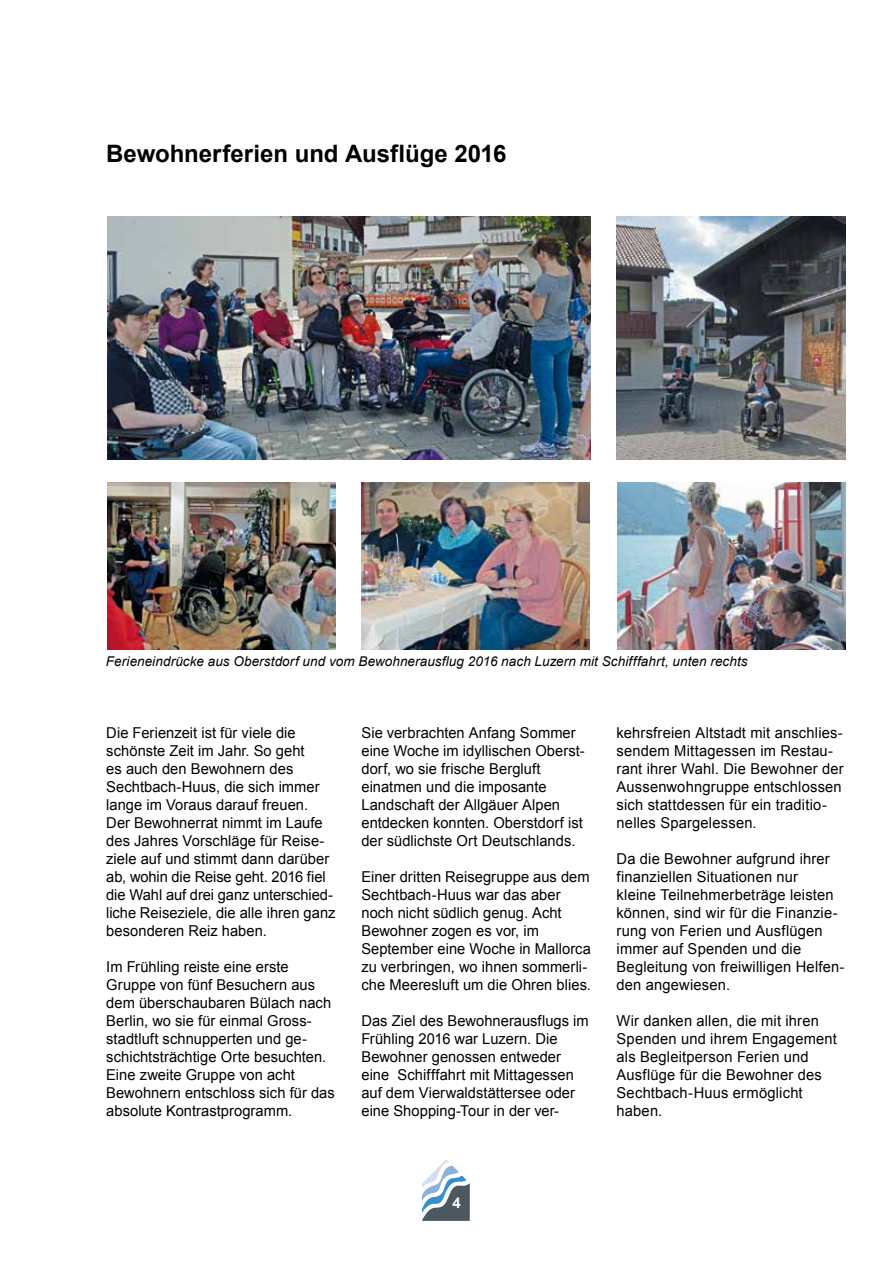
<style>
.page{position:relative;width:893px;height:1263px;background:#fff}
.page>*{position:absolute;margin:0;border:0;box-sizing:border-box;transform-origin:0 0}
.t1{font:700 24px "Arial";color:#000}
.t2{font:15px/18px "Arial";letter-spacing:.005em;color:#000}
.t3{font:700 15px "Arial";color:#fff}
.t4{font:italic 13.5px "Arial";letter-spacing:.005em;color:#000}
</style>
<div class="page">
<svg style="left:422px;top:1159px;width:48px;height:62px"></svg>
<img style="left:107px;top:216px;width:484px;height:243px">
<img style="left:617px;top:216px;width:229px;height:243px">
<img style="left:107px;top:482px;width:229px;height:168px">
<img style="left:361px;top:482px;width:228px;height:168px">
<img style="left:617px;top:482px;width:228px;height:168px">
<h1 class="t1" style="left:106px;top:140px;width:402px">Bewohnerferien und Ausflüge 2016</h1>
<p class="t4" style="left:106px;top:654px;width:643px">Ferieneindrücke aus Oberstdorf und vom Bewohnerausflug 2016 nach Luzern mit Schifffahrt, unten rechts</p>
<p class="t2" style="left:106px;top:724px;width:231px">Die Ferienzeit ist für viele die schönste Zeit im Jahr. So geht<br>es auch den Bewohnern des<br>Sechtbach-Huus, die sich immer lange im Voraus darauf freuen.<br>Der Bewohnerrat nimmt im Laufe des Jahres Vorschläge für Reise&shy;ziele auf und stimmt dann darüber ab, wohin die Reise geht. 2016 fiel die Wahl auf drei ganz unterschied&shy;liche Reiseziele, die alle ihren ganz besonderen Reiz haben.</p>
<p class="t2" style="left:106px;top:958px;width:230px">Im Frühling reiste eine erste<br>Gruppe von fünf Besuchern aus dem überschaubaren Bülach nach<br>Berlin, wo sie für einmal Gross&shy;stadtluft schnupperten und ge&shy;schichtsträchtige Orte besuchten.<br>Eine zweite Gruppe von acht<br>Bewohnern entschloss sich für das absolute Kontrastprogramm.</p>
<p class="t2" style="left:361px;top:724px;width:225px">Sie verbrachten Anfang Sommer eine Woche im idyllischen Oberst&shy;dorf, wo sie frische Bergluft einatmen und die imposante<br>Landschaft der Allgäuer Alpen entdecken konnten. Oberstdorf ist der südlichste Ort Deutschlands.</p>
<p class="t2" style="left:361px;top:868px;width:231px">Einer dritten Reisegruppe aus dem<br>Sechtbach-Huus war das aber noch nicht südlich genug. Acht<br>Bewohner zogen es vor, im<br>September eine Woche in Mallorca zu verbringen, wo ihnen sommerli&shy;che Meeresluft um die Ohren blies.</p>
<p class="t2" style="left:361px;top:1012px;width:229px">Das Ziel des Bewohnerausflugs im<br>Frühling 2016 war Luzern. Die<br>Bewohner genossen entweder eine Schifffahrt mit Mittagessen auf dem Vierwaldstättersee oder eine Shopping-Tour in der ver-</p>
<p class="t2" style="left:617px;top:724px;width:229px">kehrsfreien Altstadt mit anschlies&shy;sendem Mittagessen im Restau&shy;rant ihrer Wahl. Die Bewohner der<br>Aussenwohngruppe entschlossen sich stattdessen für ein traditio&shy;nelles Spargelessen.</p>
<p class="t2" style="left:617px;top:850px;width:229px">Da die Bewohner aufgrund ihrer finanziellen Situationen nur<br>kleine Teilnehmerbeträge leisten können, sind wir für die Finanzie&shy;rung von Ferien und Ausflügen immer auf Spenden und die<br>Begleitung von freiwilligen Helfen&shy;den angewiesen.</p>
<p class="t2" style="left:617px;top:1012px;width:222px">Wir danken allen, die mit ihren<br>Spenden und ihrem Engagement als Begleitperson Ferien und<br>Ausflüge für die Bewohner des<br>Sechtbach-Huus ermöglicht haben.</p>
<p class="t3" style="left:453px;top:1194px;width:10px">4</p>
</div>
